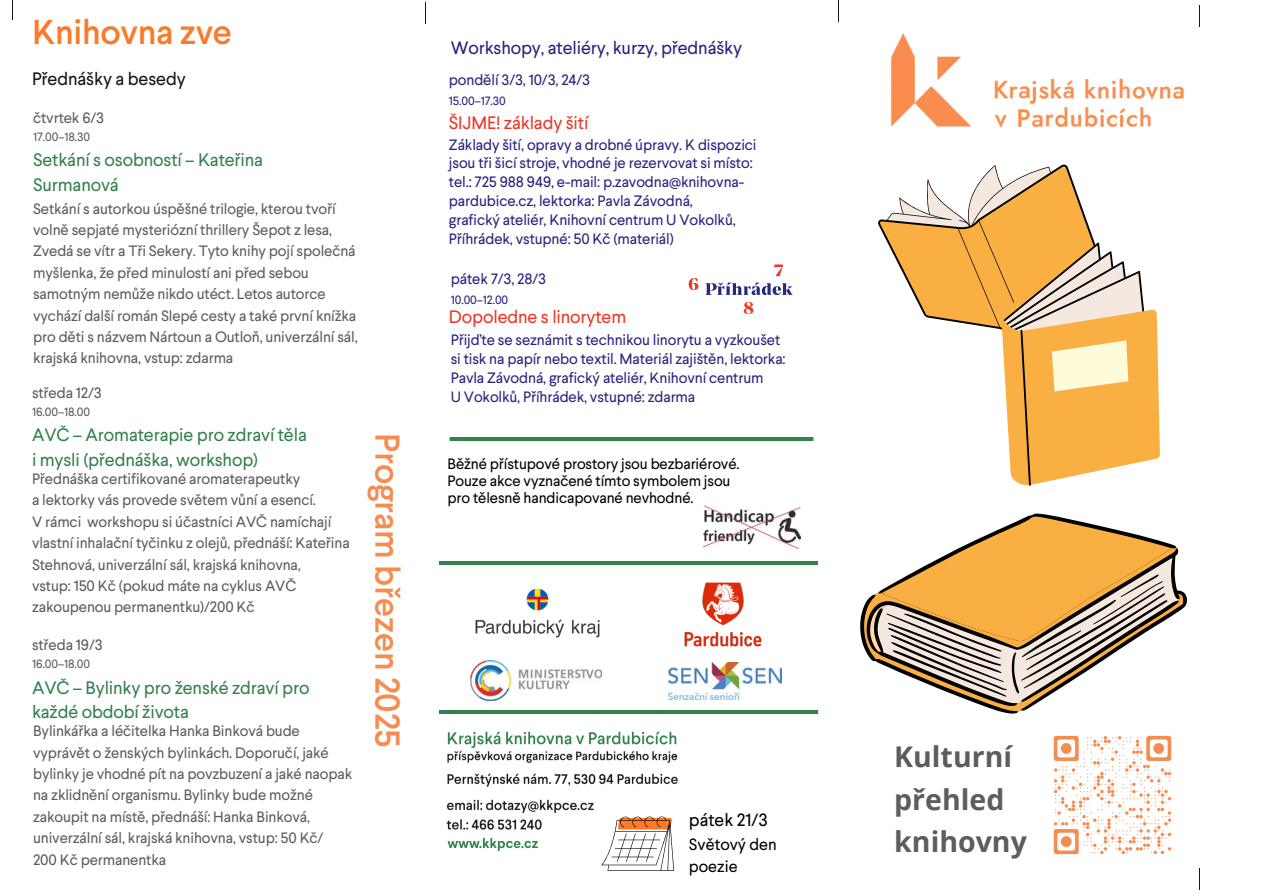
<style>
.page{position:relative;width:1263px;height:894px;background:#fff}
.page>*{position:absolute;margin:0;border:0;box-sizing:border-box;transform-origin:0 0}
.t1{font:500 34.5px "Larsseit";letter-spacing:-.01em;color:#f58d51}
.t2{font:500 34.5px "Larsseit";letter-spacing:-.01em;color:#fa7a2a}
.t3{font:700 28.5px/42.8px "Open Sans";color:#5e5d5d}
.t4{font:18px/24.8px "Larsseit";letter-spacing:-.01em;color:#34814e}
.t5{font:18px "Larsseit";letter-spacing:-.01em;color:#e93926}
.t6{font:18px "Larsseit";letter-spacing:-.01em;color:#2b227f}
.t7{font:18px "Larsseit";letter-spacing:-.005em;color:#171615}
.t8{font:17.7px "Larsseit";color:#000}
.t9{font:16.2px/22.4px "Larsseit";color:#000}
.t10{font:15px/21.3px "Larsseit";letter-spacing:-.01em;color:#5e5d5d}
.t11{font:15px/18.9px "Larsseit";letter-spacing:-.01em;color:#2b227f}
.t12{font:15px/16.8px "Larsseit";letter-spacing:-.01em;color:#000}
.t13{font:12px "Larsseit";letter-spacing:-.01em;color:#5e5d5d}
.t14{font:12px "Larsseit";letter-spacing:-.01em;color:#2b227f}
</style>
<div class="page">
<svg style="left:1199px;top:5px;width:1px;height:21px"></svg>
<img style="left:703px;top:505px;width:97px;height:43px">
<hr style="left:440px;top:561px;width:378px;height:3px;background:#34814e">
<hr style="left:440px;top:710px;width:378px;height:3px;background:#34814e">
<img style="left:475px;top:588px;width:125px;height:50px">
<img style="left:470px;top:660px;width:131px;height:40px">
<img style="left:669px;top:662px;width:113px;height:37px">
<svg style="left:448px;top:837px;width:90px;height:13px"></svg>
<img style="left:446px;top:731px;width:232px;height:99px">
<img style="left:449px;top:437px;width:365px;height:4px">
<img style="left:684px;top:582px;width:78px;height:65px">
<svg style="left:689px;top:278px;width:9px;height:12px"></svg>
<svg style="left:774px;top:264px;width:9px;height:12px"></svg>
<svg style="left:744px;top:302px;width:9px;height:12px"></svg>
<svg style="left:705px;top:282px;width:88px;height:13px"></svg>
<svg style="left:12px;top:0;width:1px;height:20px"></svg>
<svg style="left:1199px;top:868px;width:1px;height:21px"></svg>
<img style="left:1053px;top:735px;width:119px;height:120px">
<img style="left:890px;top:33px;width:294px;height:95px">
<svg style="left:601px;top:815px;width:73px;height:55px"></svg>
<svg style="left:878px;top:164px;width:282px;height:322px"></svg>
<svg style="left:860px;top:513px;width:327px;height:200px"></svg>
<svg style="left:864px;top:547px;width:319px;height:164px"></svg>
<svg style="left:869px;top:516px;width:310px;height:187px"></svg>
<h4 class="t2" style="left:32px;top:18px;width:202px">Knihovna zve</h4>
<h4 class="t7" style="left:32px;top:72px;width:155px">Přednášky a besedy</h4>
<h4 class="t10" style="left:33px;top:108px;width:72px">čtvrtek 6/3</h4>
<h4 class="t13" style="left:33px;top:132px;width:59px">17.00–18.30</h4>
<h3 class="t4" style="left:33px;top:149px;width:232px">Setkání s osobností – Kateřina<br>Surmanová</h3>
<h4 class="t10" style="left:33px;top:199px;width:326px">Setkání s autorkou úspěšné trilogie, kterou tvoří volně sepjaté mysteriózní thrillery Šepot z lesa, Zvedá se vítr a Tři Sekery. Tyto knihy pojí společná myšlenka, že před minulostí ani před sebou samotným nemůže nikdo utéct. Letos autorce vychází další román Slepé cesty a také první knížka pro děti s názvem Nártoun a Outloň, univerzální sál, krajská knihovna, vstup: zdarma</h4>
<p class="t10" style="left:32px;top:383px;width:71px">středa 12/3</p>
<p class="t13" style="left:32px;top:407px;width:60px">16.00–18.00</p>
<p class="t4" style="left:32px;top:424px;width:276px">AVČ – Aromaterapie pro zdraví těla i mysli (přednáška, workshop)</p>
<p class="t10" style="left:32px;top:469px;width:319px">Přednáška certifikované aromaterapeutky<br>a lektorky vás provede světem vůní a esencí.<br>V rámci workshopu si účastníci AVČ namíchají vlastní inhalační tyčinku z olejů, přednáší: Kateřina Stehnová, univerzální sál, krajská knihovna,<br>vstup: 150 Kč (pokud máte na cyklus AVČ</p>
<p class="t10" style="left:32px;top:597px;width:224px">zakoupenou permanentku)/200 Kč</p>
<p class="t10" style="left:32px;top:635px;width:72px">středa 19/3</p>
<p class="t13" style="left:32px;top:659px;width:60px">16.00–18.00</p>
<p class="t4" style="left:32px;top:676px;width:279px">AVČ – Bylinky pro ženské zdraví pro každé období života</p>
<p class="t10" style="left:33px;top:721px;width:321px">Bylinkářka a léčitelka Hanka Binková bude vyprávět o ženských bylinkách. Doporučí, jaké bylinky je vhodné pít na povzbuzení a jaké naopak na zklidnění organismu. Bylinky bude možné zakoupit na místě, přednáší: Hanka Binková, univerzální sál, krajská knihovna, vstup: 50 Kč/<br>200 Kč permanentka</p>
<p class="t1" style="left:401px;top:433px;width:316px;rotate:90deg">Program březen 2025</p>
<h3 class="t6" style="left:451px;top:40px;width:293px">Workshopy, ateliéry, kurzy, přednášky</h3>
<h4 class="t11" style="left:449px;top:71px;width:143px">pondělí 3/3, 10/3, 24/3</h4>
<h4 class="t14" style="left:449px;top:96px;width:58px">15.00–17.30</h4>
<h4 class="t5" style="left:449px;top:116px;width:141px">ŠIJME! základy šití</h4>
<h3 class="t11" style="left:449px;top:137px;width:309px">Základy šití, opravy a drobné úpravy. K dispozici jsou tři šicí stroje, vhodné je rezervovat si místo: tel.: 725 988 949, e-mail: p.zavodna@knihovna&shy;pardubice.cz, lektorka: Pavla Závodná,<br>grafický ateliér, Knihovní centrum U Vokolků, Příhrádek, vstupné: 50 Kč (materiál)</h3>
<h3 class="t11" style="left:451px;top:271px;width:97px">pátek 7/3, 28/3</h3>
<h3 class="t14" style="left:451px;top:295px;width:59px">10.00–12.00</h3>
<h4 class="t5" style="left:449px;top:310px;width:179px">Dopoledne s linorytem</h4>
<h1 class="t11" style="left:451px;top:331px;width:336px">Přijďte se seznámit s technikou linorytu a vyzkoušet si tisk na papír nebo textil. Materiál zajištěn, lektorka:<br>Pavla Závodná, grafický ateliér, Knihovní centrum<br>U Vokolků, Příhrádek, vstupné: zdarma</h1>
<h3 class="t12" style="left:448px;top:456px;width:293px">Běžné přístupové prostory jsou bezbariérové.<br>Pouze akce vyznačené tímto symbolem jsou</h3>
<h4 class="t12" style="left:448px;top:490px;width:247px">pro tělesně handicapované nevhodné.</h4>
<p class="t8" style="left:689px;top:812px;width:80px">pátek 21/3</p>
<h4 class="t9" style="left:689px;top:834px;width:90px">Světový den poezie</h4>
<h3 class="t3" style="left:894px;top:734px;width:134px">Kulturní přehled knihovny</h3>
</div>
